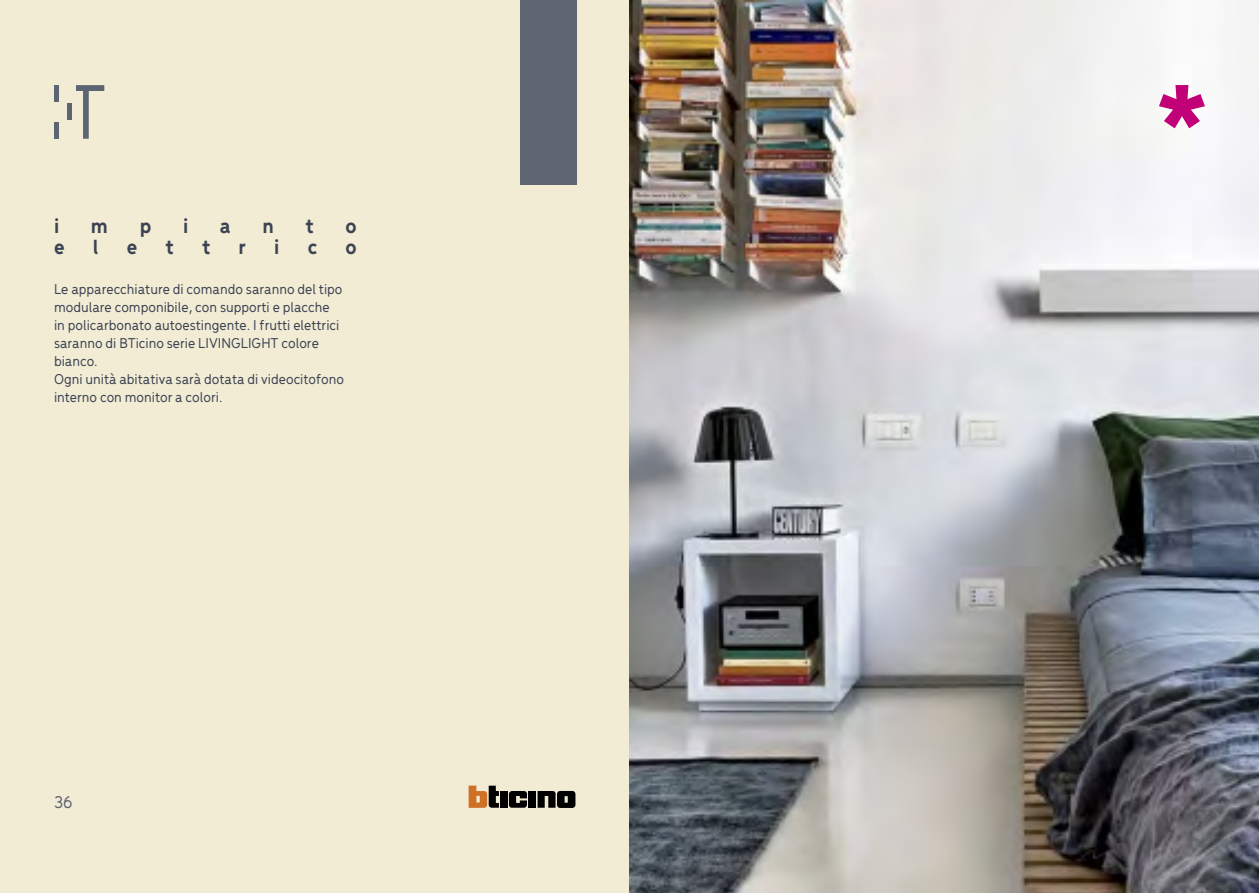
<style>
.page{position:relative;width:1259px;height:893px;background:#fff}
.page>*{position:absolute;margin:0;border:0;box-sizing:border-box;transform-origin:0 0}
.t1{font:700 21.6px "Menca";color:#3c4453}
.t2{font:500 18px "Menca";color:#5d6573}
.t3{font:500 15px/18px "Menca";color:#3c4453}
</style>
<div class="page">
<div style="left:0;top:0;width:629px;height:893px;background:#f3ecd5"></div>
<svg style="left:76px;top:85px;width:28px;height:54px"></svg>
<div style="left:54px;top:85px;width:5px;height:16px;background:#5d6573"></div>
<div style="left:67px;top:104px;width:5px;height:16px;background:#5d6573"></div>
<div style="left:54px;top:123px;width:5px;height:16px;background:#5d6573"></div>
<div style="left:520px;top:0;width:56px;height:185px;background:#5d6573"></div>
<div style="left:500px;top:791px;width:7px;height:17px;background:#000"></div>
<div style="left:528px;top:791px;width:8px;height:17px;background:#000"></div>
<svg style="left:537px;top:791px;width:38px;height:17px"></svg>
<svg style="left:468px;top:786px;width:31px;height:22px"></svg>
<svg style="left:509px;top:791px;width:18px;height:17px"></svg>
<img style="left:629px;top:0;width:630px;height:893px">
<svg style="left:1159px;top:85px;width:46px;height:43px"></svg>
<h1 class="t1" style="left:54px;top:211px;width:7px">i</h1>
<h1 class="t1" style="left:91px;top:211px;width:19px">m</h1>
<h1 class="t1" style="left:140px;top:211px;width:13px">p</h1>
<h1 class="t1" style="left:183px;top:211px;width:7px">i</h1>
<h1 class="t1" style="left:220px;top:211px;width:12px">a</h1>
<h1 class="t1" style="left:262px;top:211px;width:13px">n</h1>
<h1 class="t1" style="left:306px;top:211px;width:10px">t</h1>
<h1 class="t1" style="left:345px;top:211px;width:13px">o</h1>
<h1 class="t1" style="left:54px;top:232px;width:12px">e</h1>
<h1 class="t1" style="left:93px;top:232px;width:7px">l</h1>
<h1 class="t1" style="left:127px;top:232px;width:12px">e</h1>
<h1 class="t1" style="left:165px;top:232px;width:10px">t</h1>
<h1 class="t1" style="left:202px;top:232px;width:10px">t</h1>
<h1 class="t1" style="left:238px;top:232px;width:9px">r</h1>
<h1 class="t1" style="left:274px;top:232px;width:7px">i</h1>
<h1 class="t1" style="left:308px;top:232px;width:11px">c</h1>
<h1 class="t1" style="left:345px;top:232px;width:13px">o</h1>
<p class="t3" style="left:54px;top:279px;width:292px">Le apparecchiature di comando saranno del tipo modulare componibile, con supporti e placche in policarbonato autoestingente. I frutti elettrici saranno di BTicino serie LIVINGLIGHT colore bianco.<br>Ogni unità abitativa sarà dotata di videocitofono interno con monitor a colori.</p>
<p class="t2" style="left:54px;top:790px;width:20px">36</p>
</div>
